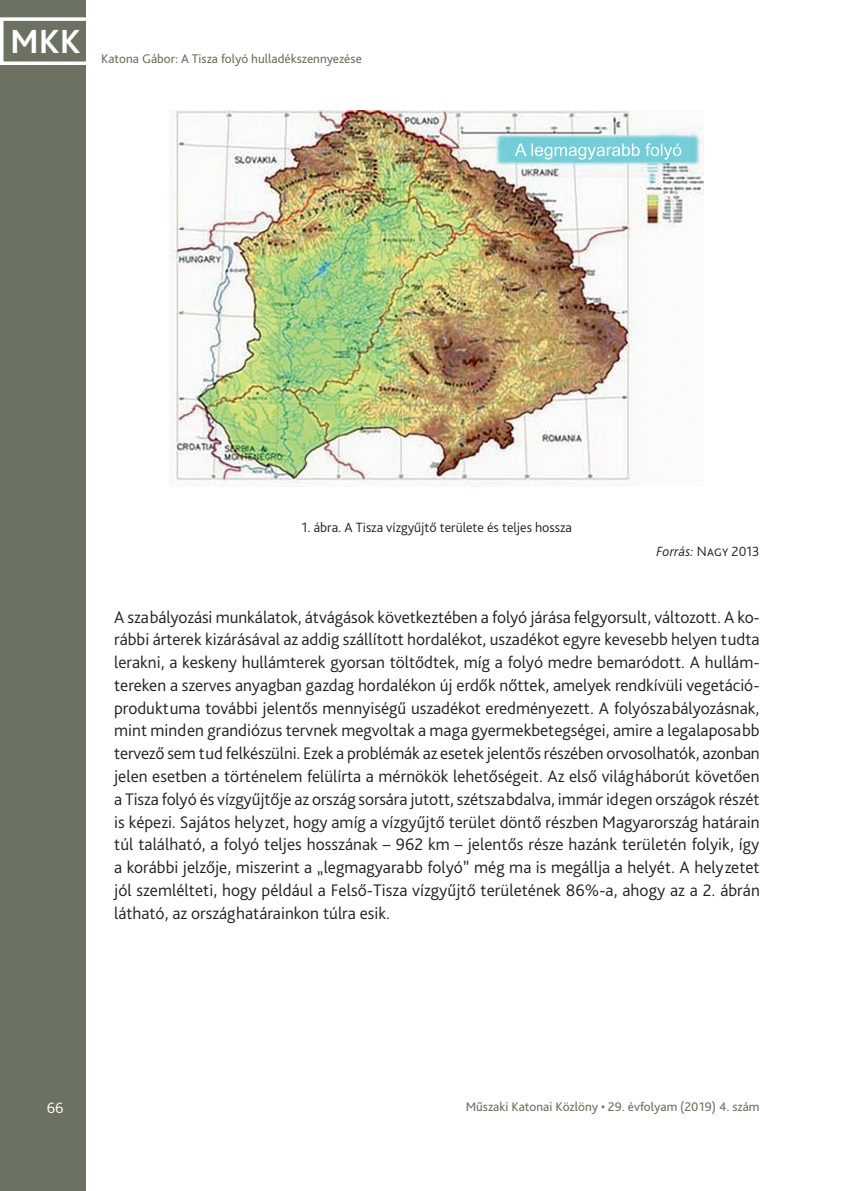
<style>
.page{position:relative;width:844px;height:1191px;background:#fff}
.page>*{position:absolute;margin:0;border:0;box-sizing:border-box;transform-origin:0 0}
.t1{font:700 35px "Bliss Pro";color:#fff}
.Szöveg_1st___3_mm{font:300 17.5px/22.8px "Bliss Pro";letter-spacing:.005em;color:#231f20;text-align:justify}
.t2{font:300 15.75px "Bliss Pro";color:#fff}
.Ábra_címe{font:300 14px "Bliss Pro";color:#231f20}
.ábra_forrás{font:300 14px "Bliss Pro";letter-spacing:.01em;color:#231f20}
.t3{font:13.12px "Bliss Pro";color:#6c7261}
.s1{font-style:italic}
</style>
<div class="page">
<div style="left:0;top:0;width:85px;height:1191px;background:#6c7261"></div>
<div style="left:0;top:17px;width:94px;height:48px;border:4px solid #fff"></div>
<img style="left:170px;top:111px;width:533px;height:376px">
<h1 class="t1" style="left:10px;top:20px;width:72px">MKK</h1>
<p class="t3" style="left:101px;top:50px;width:262px">Katona Gábor: A Tisza folyó hulladékszennyezése</p>
<p class="Ábra_címe" style="left:302px;top:518px;width:271px">1. ábra. A Tisza vízgyűjtő területe és teljes hossza</p>
<p class="ábra_forrás" style="left:656px;top:543px;width:105px"><span class="s1">Forrás:</span> Nagy 2013</p>
<p class="Szöveg_1st___3_mm" style="left:114px;top:605px;width:647px">A szabályozási munkálatok, átvágások következtében a folyó járása felgyorsult, változott. A ko&shy;rábbi árterek kizárásával az addig szállított hordalékot, uszadékot egyre kevesebb helyen tudta lerakni, a keskeny hullámterek gyorsan töltődtek, míg a folyó medre bemaródott. A hullám&shy;tereken a szerves anyagban gazdag hordalékon új erdők nőttek, amelyek rendkívüli vegetáció&shy;produktuma további jelentős mennyiségű uszadékot eredményezett. A folyószabályozásnak, mint minden grandiózus tervnek megvoltak a maga gyermekbetegségei, amire a legalaposabb tervező sem tud felkészülni. Ezek a problémák az esetek jelentős részében orvosolhatók, azonban jelen esetben a történelem felülírta a mérnökök lehetőségeit. Az első világháborút követően a Tisza folyó és vízgyűjtője az ország sorsára jutott, szétszabdalva, immár idegen országok részét is képezi. Sajátos helyzet, hogy amíg a vízgyűjtő terület döntő részben Magyarország határain túl található, a folyó teljes hosszának – 962 km – jelentős része hazánk területén folyik, így a korábbi jelzője, miszerint a „legmagyarabb folyó” még ma is megállja a helyét. A helyzetet jól szemlélteti, hogy például a Felső-Tisza vízgyűjtő területének 86%-a, ahogy az a 2. ábrán látható, az országhatárainkon túlra esik.</p>
<p class="t2" style="left:47px;top:1098px;width:18px">66</p>
<p class="t3" style="left:465px;top:1098px;width:295px">Műszaki Katonai Közlöny • 29. évfolyam (2019) 4. szám</p>
</div>
